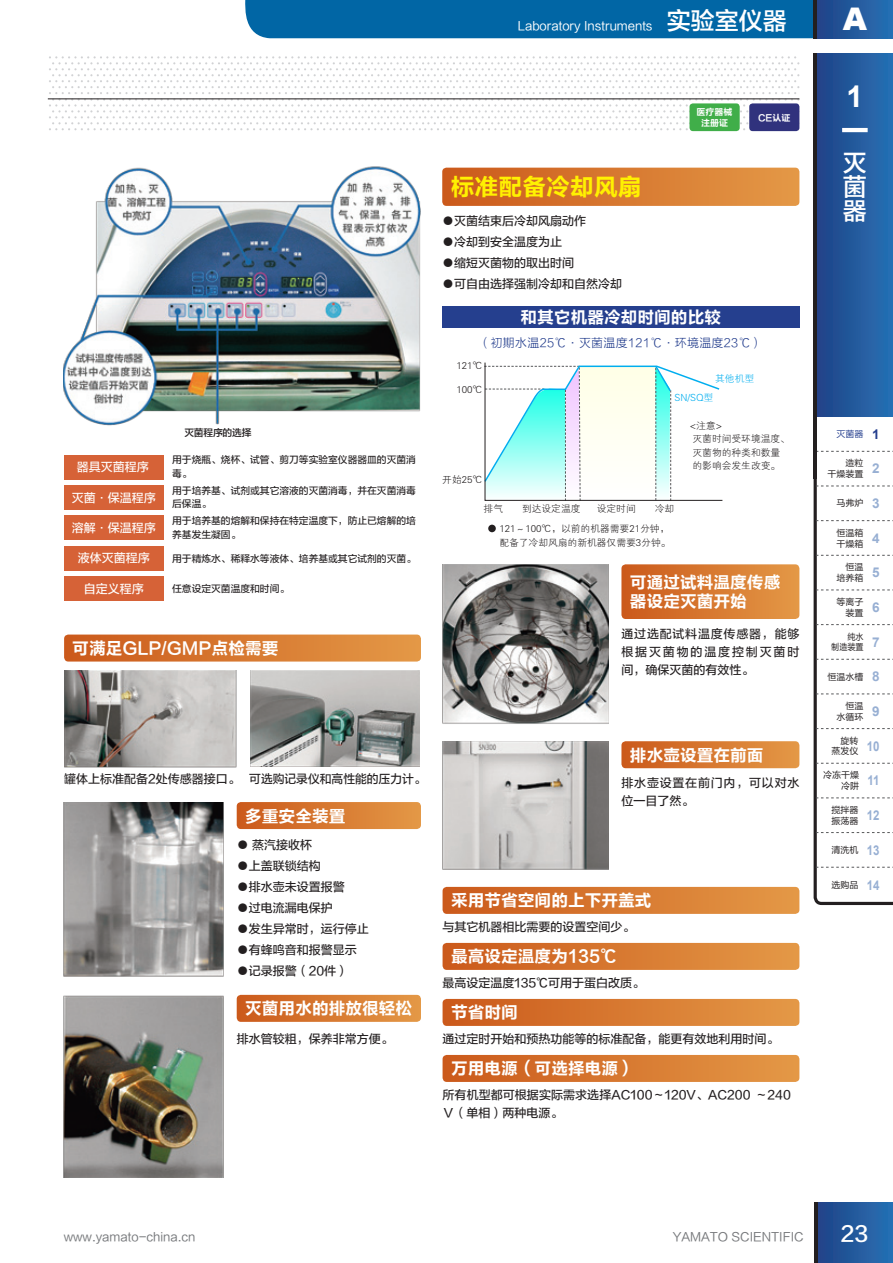
<style>
.page{position:relative;width:893px;height:1263px;background:#fff}
.page>*{position:absolute;margin:0;border:0;box-sizing:border-box;transform-origin:0 0}
.t1{font:900 31.2px "Arial";color:#fff}
.t2{font:700 30px "Arial";color:#fff}
.t3{font:24px/24px "FZLTZHJW GB1 0";color:#fff;text-align:justify}
.t4{font:23.85px "FZLTCHJW GB1 0";color:#fff101}
.t5{font:21px "FZLTZHJW GB1 0";color:#fff}
.t6{font:16.65px/19px "FZLTCHK GBK1 0";color:#fff}
.t7{font:700 13.5px "Arial";color:#97afd3}
.t8{font:700 13.5px "Arial";color:#97afd3;scale:.85 1}
.t9{font:12px/18px "FZLTZHUNHJW GB1 0";color:#231f20}
.t10{font:12px "FZLTHK GBK1 0";color:#76787b}
.t11{font:12px "FZLTZHUNHJW GB1 0";color:#fff}
.t12{font:12px "FZLTHJW GB1 0";color:#fff}
.t13{font:12px "FZLTXHK";letter-spacing:.02em;color:#253f8e}
.t14{font:12px/18px "FZLTZHUNHJW GB1 0";letter-spacing:.065em;color:#231f20}
.t15{font:9.75px/13.5px "FZLTZHUNHJW GB1 0";color:#231f20}
.t16{font:9.75px/13.5px "FZXH1 K GBK1 0";color:#231f20}
.t17{font:9.75px "FZXH1 K GBK1 0";color:#00aeef}
.t18{font:9.75px "FZLTZHJW GB1 0";letter-spacing:-.02em;color:#231f20}
.t19{font:9px/10.8px "FZLTHK GBK1 0";color:#231f20;text-align:right}
.t20{font:9px/10.8px "FZLTCHJW GB1 0";color:#fff;text-align:center}
.t21{font:9px/10.8px "FZLTHK GBK1 0";color:#231f20;text-align:right;scale:.9 1}
.t22{font:9px "FZLTHK GBK1 0";color:#253f8e}
.s1{font-family:"FZLTZHJW GB1 0";font-size:24px}
.s2{font-family:"Arial";font-weight:700;font-size:13.5px}
.s3{font-family:"Arial";font-weight:700;font-size:13.5px;color:#97afd3}
</style>
<div class="page">
<svg style="left:814px;top:450px;width:79px;height:455px"></svg>
<div style="left:245px;top:0;width:569px;height:38px;background:#0166a5"></div>
<div style="left:816px;top:0;width:77px;height:38px;background:linear-gradient(to right,#204286,#2671b4)"></div>
<hr style="left:814px;top:0;width:3px;height:38px;background:#231f20">
<div style="left:816px;top:1203px;width:77px;height:60px;background:linear-gradient(to right,#204286,#2671b4)"></div>
<hr style="left:815px;top:1203px;width:3px;height:60px;background:#231f20">
<div style="left:817px;top:54px;width:76px;height:363px;background:linear-gradient(to right,#204287,#2670b3)"></div>
<svg style="left:817px;top:451px;width:76px;height:1px"></svg>
<svg style="left:816px;top:486px;width:77px;height:1px"></svg>
<svg style="left:816px;top:520px;width:77px;height:1px"></svg>
<svg style="left:816px;top:555px;width:77px;height:1px"></svg>
<svg style="left:816px;top:590px;width:77px;height:1px"></svg>
<svg style="left:816px;top:624px;width:77px;height:1px"></svg>
<svg style="left:816px;top:659px;width:77px;height:1px"></svg>
<svg style="left:816px;top:797px;width:77px;height:1px"></svg>
<svg style="left:816px;top:694px;width:77px;height:1px"></svg>
<hr style="left:842px;top:128px;width:26px;height:4px;background:#fff">
<svg style="left:816px;top:763px;width:77px;height:1px"></svg>
<svg style="left:816px;top:832px;width:77px;height:1px"></svg>
<svg style="left:816px;top:728px;width:77px;height:1px"></svg>
<svg style="left:816px;top:867px;width:77px;height:1px"></svg>
<hr style="left:814px;top:54px;width:3px;height:425px;background:#231f20">
<svg style="left:49px;top:56px;width:750px;height:74px"></svg>
<div style="left:689px;top:103px;width:51px;height:28px;background:#40ae49;border-radius:3px"></div>
<div style="left:749px;top:103px;width:50px;height:28px;background:#30327d;border-radius:3px"></div>
<div style="left:64px;top:455px;width:100px;height:24px;background:#d66237"></div>
<div style="left:64px;top:485px;width:100px;height:24px;background:#d66237"></div>
<div style="left:64px;top:516px;width:100px;height:24px;background:#d66237"></div>
<div style="left:64px;top:546px;width:100px;height:24px;background:#d66237"></div>
<div style="left:64px;top:576px;width:100px;height:24px;background:#d66237"></div>
<svg style="left:443px;top:887px;width:356px;height:27px;background:#d77931"></svg>
<svg style="left:443px;top:943px;width:356px;height:27px;background:#d77931"></svg>
<svg style="left:443px;top:999px;width:356px;height:27px;background:#d77931"></svg>
<svg style="left:443px;top:1055px;width:356px;height:27px;background:#d77931"></svg>
<svg style="left:64px;top:634px;width:357px;height:27px;background:#d87b35"></svg>
<img style="left:64px;top:671px;width:172px;height:96px">
<img style="left:251px;top:671px;width:168px;height:96px">
<svg style="left:237px;top:802px;width:184px;height:27px;background:#d77931"></svg>
<img style="left:64px;top:802px;width:160px;height:175px">
<svg style="left:237px;top:995px;width:184px;height:27px;background:#d77932"></svg>
<img style="left:64px;top:995px;width:160px;height:182px">
<svg style="left:442px;top:168px;width:357px;height:38px;background:#d77931"></svg>
<div style="left:442px;top:306px;width:357px;height:22px;background:#253f8e"></div>
<div style="left:488px;top:525px;width:8px;height:7px;background:#231f20;border-radius:50%"></div>
<svg style="left:484px;top:362px;width:239px;height:139px"></svg>
<img style="left:442px;top:564px;width:167px;height:160px">
<svg style="left:621px;top:564px;width:178px;height:55px;background:#d77a33"></svg>
<img style="left:442px;top:741px;width:167px;height:129px">
<svg style="left:621px;top:741px;width:178px;height:27px;background:#d77a33"></svg>
<hr style="left:48px;top:98px;width:751px;height:1px;background:#231f20">
<img style="left:64px;top:166px;width:357px;height:260px">
<p class="t12" style="left:518px;top:19px;width:270px">Laboratory Instruments <span class="s1">实验室仪器</span></p>
<h1 class="t1" style="left:843px;top:-4px;width:26px">A</h1>
<p class="t20" style="left:697px;top:107px;width:37px">医疗器械注册证</p>
<p class="t20" style="left:758px;top:112px;width:34px">CE认证</p>
<h2 class="t2" style="left:846px;top:76px;width:18px">1</h2>
<h3 class="t4" style="left:451px;top:174px;width:192px">标准配备冷却风扇</h3>
<p class="t9" style="left:442px;top:212px;width:145px">●灭菌结束后冷却风扇动作</p>
<p class="t9" style="left:442px;top:233px;width:121px">●冷却到安全温度为止</p>
<p class="t9" style="left:442px;top:254px;width:133px">●缩短灭菌物的取出时间</p>
<p class="t9" style="left:442px;top:275px;width:181px">●可自由选择强制冷却和自然冷却</p>
<h3 class="t3" style="left:843px;top:151px;width:25px">灭菌器</h3>
<h3 class="t6" style="left:521px;top:308px;width:202px">和其它机器冷却时间的比较</h3>
<p class="t13" style="left:478px;top:336px;width:286px">（初期水温25℃·灭菌温度121℃·环境温度23℃）</p>
<p class="t16" style="left:456px;top:359px;width:27px">121℃</p>
<p class="t17" style="left:715px;top:373px;width:40px">其他机型</p>
<p class="t16" style="left:456px;top:383px;width:27px">100℃</p>
<p class="t17" style="left:674px;top:392px;width:40px">SN/SQ型</p>
<p class="t11" style="left:77px;top:460px;width:73px">器具灭菌程序</p>
<p class="t11" style="left:72px;top:491px;width:85px">灭菌·保温程序</p>
<p class="t11" style="left:72px;top:521px;width:85px">溶解·保温程序</p>
<p class="t11" style="left:78px;top:552px;width:73px">液体灭菌程序</p>
<p class="t18" style="left:184px;top:428px;width:69px">灭菌程序的选择</p>
<p class="t15" style="left:172px;top:454px;width:245px">用于烧瓶、烧杯、试管、剪刀等实验室仪器器皿的灭菌消毒。</p>
<p class="t15" style="left:172px;top:484px;width:245px">用于培养基、试剂或其它溶液的灭菌消毒，并在灭菌消毒后保温。</p>
<p class="t15" style="left:172px;top:514px;width:245px">用于培养基的熔解和保持在特定温度下，防止已熔解的培养基发生凝固。</p>
<p class="t15" style="left:172px;top:552px;width:245px">用于精炼水、稀释水等液体、培养基或其它试剂的灭菌。</p>
<p class="t11" style="left:84px;top:582px;width:61px">自定义程序</p>
<p class="t15" style="left:172px;top:582px;width:118px">任意设定灭菌温度和时间。</p>
<h3 class="t6" style="left:72px;top:639px;width:208px">可满足GLP/GMP点检需要</h3>
<p class="t16" style="left:442px;top:473px;width:42px">开始25℃</p>
<p class="t16" style="left:484px;top:502px;width:21px">排气</p>
<p class="t16" style="left:522px;top:502px;width:60px">到达设定温度</p>
<p class="t16" style="left:597px;top:502px;width:40px">设定时间</p>
<p class="t16" style="left:655px;top:502px;width:21px">冷却</p>
<p class="t16" style="left:690px;top:419px;width:102px">&lt;注意&gt;<br>灭菌时间受环境温度、灭菌物的种类和数量<br>的影响会发生改变。</p>
<p class="t16" style="left:499px;top:522px;width:173px">121～100℃，以前的机器需要21分钟，配备了冷却风扇的新机器仅需要3分钟。</p>
<h3 class="t6" style="left:630px;top:573px;width:152px">可通过试料温度传感器设定灭菌开始</h3>
<p class="t9" style="left:621px;top:625px;width:179px;text-align:justify">通过选配试料温度传感器，能够根据灭菌物的温度控制灭菌时间，确保灭菌的有效性。</p>
<p class="t22" style="left:837px;top:429px;width:45px">灭菌器 <span class="s2">1</span></p>
<p class="t7" style="left:872px;top:460px;width:9px">2</p>
<p class="t19" style="left:828px;top:458px;width:37px">造粒<br>干燥装置</p>
<p class="t19" style="left:837px;top:498px;width:45px">马弗炉 <span class="s3">3</span></p>
<p class="t19" style="left:837px;top:528px;width:28px;text-align:left">恒温箱干燥箱</p>
<p class="t7" style="left:872px;top:529px;width:9px">4</p>
<p class="t19" style="left:837px;top:562px;width:28px">恒温培养箱</p>
<p class="t7" style="left:872px;top:564px;width:9px">5</p>
<p class="t19" style="left:837px;top:597px;width:28px">等离子装置</p>
<p class="t7" style="left:872px;top:598px;width:9px">6</p>
<p class="t21" style="left:831px;top:631px;width:37px">纯水<br>制造装置</p>
<p class="t19" style="left:828px;top:671px;width:54px">恒温水槽 <span class="s3">8</span></p>
<p class="t7" style="left:872px;top:702px;width:9px">9</p>
<p class="t7" style="left:872px;top:633px;width:9px">7</p>
<p class="t19" style="left:837px;top:701px;width:28px">恒温水循环</p>
<p class="t9" style="left:64px;top:771px;width:363px">罐体上标准配备2处传感器接口。 可选购记录仪和高性能的压力计。</p>
<h3 class="t6" style="left:245px;top:807px;width:102px">多重安全装置</h3>
<p class="t9" style="left:237px;top:836px;width:77px">● 蒸汽接收杯</p>
<p class="t9" style="left:237px;top:857px;width:85px">●上盖联锁结构</p>
<p class="t9" style="left:237px;top:878px;width:109px">●排水壶未设置报警</p>
<p class="t9" style="left:237px;top:899px;width:97px">●过电流漏电保护</p>
<p class="t9" style="left:237px;top:920px;width:133px">●发生异常时，运行停止</p>
<p class="t9" style="left:237px;top:941px;width:121px">●有蜂鸣音和报警显示</p>
<p class="t9" style="left:237px;top:962px;width:113px">●记录报警（20件）</p>
<h3 class="t6" style="left:630px;top:746px;width:135px">排水壶设置在前面</h3>
<p class="t14" style="left:621px;top:774px;width:179px">排水壶设置在前门内，可以对水位一目了然。</p>
<h3 class="t6" style="left:451px;top:891px;width:202px">采用节省空间的上下开盖式</h3>
<p class="t9" style="left:443px;top:918px;width:193px">与其它机器相比需要的设置空间少。</p>
<h3 class="t6" style="left:451px;top:947px;width:167px">最高设定温度为135℃</h3>
<p class="t9" style="left:443px;top:974px;width:203px">最高设定温度135℃可用于蛋白改质。</p>
<p class="t19" style="left:831px;top:735px;width:28px">旋转蒸发仪</p>
<p class="t8" style="left:867px;top:737px;width:17px">10</p>
<p class="t19" style="left:841px;top:770px;width:40px;text-align:left;text-indent:-18px">冷冻干燥<br>冷阱 <sup>11</sup></p>
<p class="t19" style="left:831px;top:805px;width:50px;text-align:left">搅拌器<br>振荡器 <sup>12</sup></p>
<p class="t19" style="left:831px;top:845px;width:50px">清洗机 <span class="s3">13</span></p>
<p class="t19" style="left:831px;top:880px;width:50px">选购品 <span class="s3">14</span></p>
<h3 class="t6" style="left:245px;top:999px;width:169px">灭菌用水的排放很轻松</h3>
<h3 class="t6" style="left:451px;top:1003px;width:68px">节省时间</h3>
<p class="t9" style="left:237px;top:1030px;width:157px">排水管较粗，保养非常方便。</p>
<p class="t9" style="left:443px;top:1030px;width:337px">通过定时开始和预热功能等的标准配备，能更有效地利用时间。</p>
<h3 class="t6" style="left:451px;top:1059px;width:185px">万用电源（可选择电源）</h3>
<p class="t9" style="left:443px;top:1086px;width:350px">所有机型都可根据实际需求选择AC100～120V、AC200 ～240<br>Ｖ（单相）两种电源。</p>
<p class="t10" style="left:64px;top:1231px;width:133px">www.yamato-china.cn</p>
<p class="t10" style="left:673px;top:1231px;width:133px">YAMATO SCIENTIFIC</p>
<h3 class="t5" style="left:841px;top:1222px;width:29px">23</h3>
</div>
